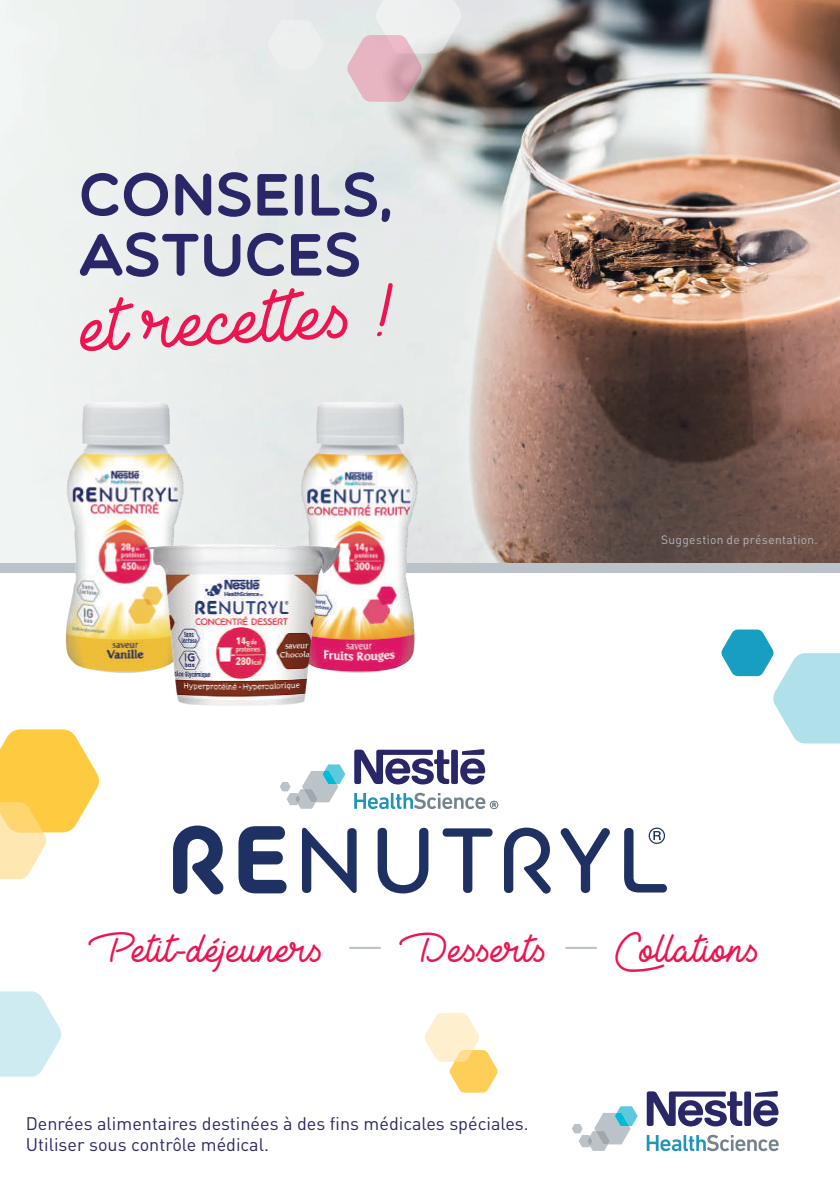
<style>
.page{position:relative;width:840px;height:1191px;background:#fff}
.page>*{position:absolute;margin:0;border:0;box-sizing:border-box;transform-origin:0 0}
.t1{font:75.2px "Lieto Me";color:#ed1450}
.t2{font:60px/60px "Multicolore";color:#2a2769}
.t3{font:39.6px "Lieto Me";color:#ed1450}
.t4{font:18px/21.6px "DIN Pro";color:#2a2769}
.t5{font:12px "DIN Pro";letter-spacing:.03em;color:#b2b3b7}
</style>
<div class="page">
<img style="left:0;top:0;width:839px;height:564px">
<svg style="left:347px;top:0;width:114px;height:102px;background:#cebcbe"></svg>
<div style="left:268px;top:20px;width:55px;height:49px;background:#ecefee"></div>
<svg style="left:0;top:991px;width:61px;height:85px"></svg>
<svg style="left:721px;top:629px;width:118px;height:114px"></svg>
<svg style="left:0;top:729px;width:99px;height:150px"></svg>
<svg style="left:424px;top:1013px;width:73px;height:79px"></svg>
<div style="left:0;top:564px;width:839px;height:9px;background:#bcc3c8"></div>
<svg style="left:646px;top:1091px;width:132px;height:35px"></svg>
<svg style="left:572px;top:1106px;width:65px;height:44px"></svg>
<svg style="left:646px;top:1134px;width:132px;height:17px"></svg>
<svg style="left:173px;top:825px;width:51px;height:69px"></svg>
<svg style="left:238px;top:826px;width:48px;height:67px"></svg>
<svg style="left:302px;top:827px;width:54px;height:66px"></svg>
<svg style="left:377px;top:828px;width:51px;height:65px"></svg>
<svg style="left:442px;top:828px;width:50px;height:65px"></svg>
<svg style="left:504px;top:827px;width:47px;height:66px"></svg>
<svg style="left:560px;top:828px;width:49px;height:65px"></svg>
<svg style="left:624px;top:827px;width:42px;height:65px"></svg>
<svg style="left:354px;top:749px;width:131px;height:35px"></svg>
<svg style="left:280px;top:764px;width:65px;height:44px"></svg>
<svg style="left:354px;top:792px;width:144px;height:17px"></svg>
<hr style="left:349px;top:946px;width:31px;height:3px;background:#bcc3c8">
<hr style="left:565px;top:946px;width:31px;height:3px;background:#bcc3c8">
<img style="left:63px;top:398px;width:125px;height:275px">
<img style="left:297px;top:398px;width:124px;height:275px">
<img style="left:140px;top:536px;width:204px;height:170px">
<h2 class="t2" style="left:79px;top:163px;width:315px">CONSEILS,<br>ASTUCES</h2>
<h1 class="t1" style="left:78px;top:282px;width:316px;rotate:-3deg">et recett es !</h1>
<p class="t5" style="left:660px;top:532px;width:158px">Suggestion de présentation.</p>
<h3 class="t3" style="left:88px;top:925px;width:236px">Petit-déjeuners</h3>
<h3 class="t3" style="left:399px;top:925px;width:149px">Desserts</h3>
<h3 class="t3" style="left:615px;top:925px;width:147px">Collations</h3>
<p class="t4" style="left:26px;top:1111px;width:504px">Denrées alimentaires destinées à des fins médicales spéciales.<br>Utiliser sous contrôle médical.</p>
</div>
